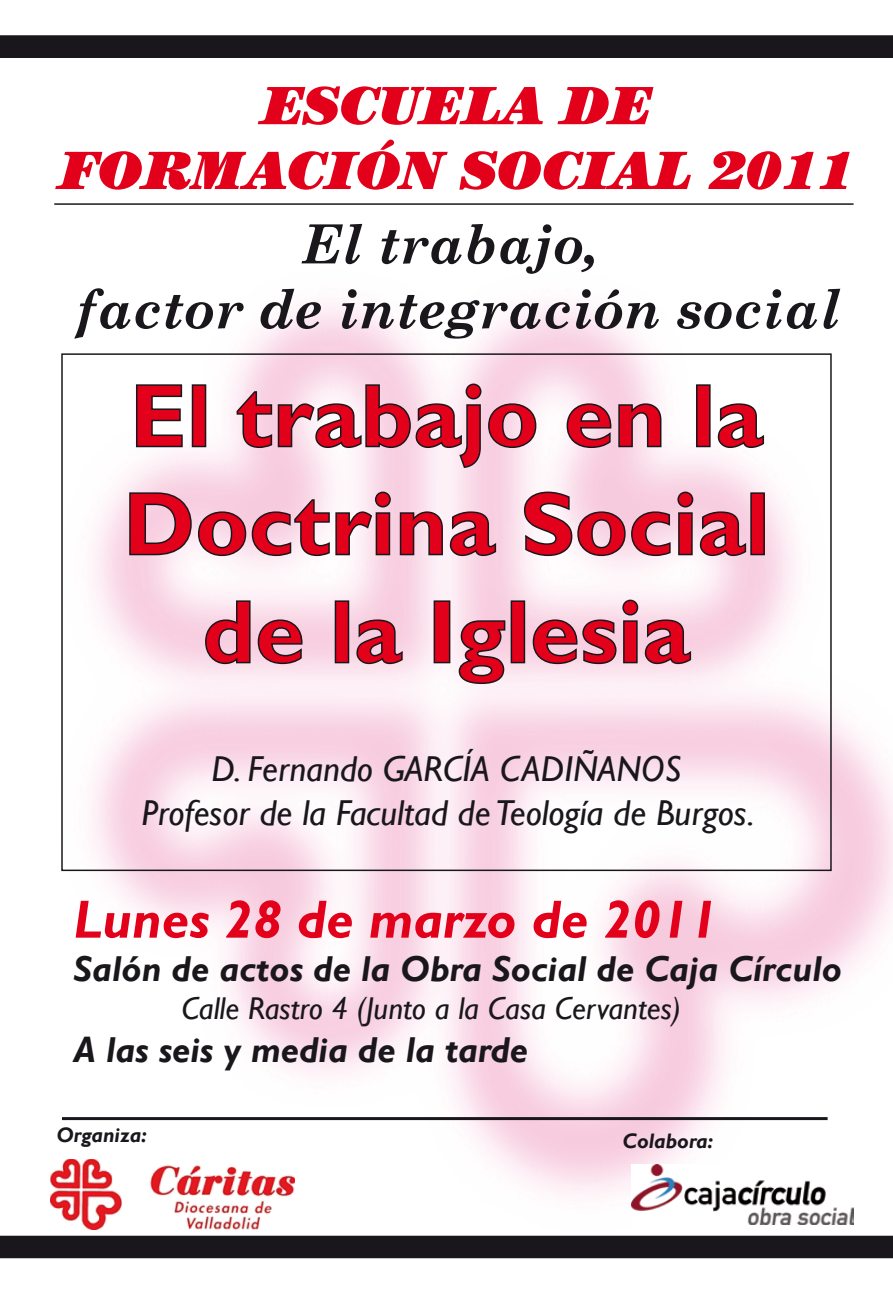
<style>
.page{position:relative;width:893px;height:1292px;background:#fff}
.page>*{position:absolute;margin:0;border:0;box-sizing:border-box;transform-origin:0 0}
.t1{font:700 90px/108px "Gill Sans";color:#e2001a;text-align:center}
.t2{font:italic 700 54px/64.8px "Century Schoolbook";color:#1a171c;text-align:center}
.t3{font:italic 900 54px/64.8px "Century Std";color:#e2001a;text-align:center}
.t4{font:italic 700 54px "Gill Sans";color:#e2001a}
.t5{font:italic 36px/43.2px "Gill Sans";color:#1a171c;text-align:center}
.t6{font:italic 700 36px "Gill Sans";color:#1a171c}
.t7{font:italic 31.5px "Gill Sans";color:#1a171c}
.t8{font:italic 700 21px "Gill Sans";color:#1a171c}
</style>
<div class="page">
<img style="left:61px;top:301px;width:832px;height:929px">
<svg style="left:135px;top:383px;width:48px;height:65px"></svg>
<div style="left:192px;top:384px;width:14px;height:63px;border:2px solid #1a171c"></div>
<svg style="left:236px;top:383px;width:301px;height:86px"></svg>
<svg style="left:566px;top:402px;width:46px;height:47px"></svg>
<svg style="left:618px;top:402px;width:44px;height:46px;background:#d3bdc7"></svg>
<div style="left:696px;top:384px;width:15px;height:63px;border:2px solid #1a171c"></div>
<svg style="left:717px;top:402px;width:48px;height:47px"></svg>
<svg style="left:128px;top:491px;width:264px;height:66px"></svg>
<svg style="left:399px;top:510px;width:98px;height:47px;background:#d7bfca"></svg>
<svg style="left:523px;top:491px;width:148px;height:66px"></svg>
<svg style="left:677px;top:491px;width:70px;height:66px;background:#dbbecb"></svg>
<div style="left:750px;top:492px;width:15px;height:63px;border:2px solid #1a171c"></div>
<svg style="left:204px;top:599px;width:47px;height:66px;background:#dbbecb"></svg>
<svg style="left:257px;top:618px;width:46px;height:47px;background:#d1b2c0"></svg>
<div style="left:335px;top:600px;width:14px;height:63px;border:2px solid #1a171c"></div>
<svg style="left:356px;top:618px;width:47px;height:47px;background:#d2b2c0"></svg>
<div style="left:434px;top:600px;width:16px;height:63px;border:2px solid #1a171c"></div>
<svg style="left:458px;top:619px;width:48px;height:66px;background:#d5bdc8"></svg>
<div style="left:511px;top:600px;width:14px;height:63px;border:2px solid #1a171c"></div>
<svg style="left:532px;top:599px;width:160px;height:66px;background:#dec1ce"></svg>
<hr style="left:54px;top:203px;width:800px;height:2px;background:#1a171c">
<div style="left:0;top:36px;width:893px;height:21px;background:#1a171c"></div>
<div style="left:0;top:35px;width:893px;height:23px;border:2px solid #1a171c"></div>
<div style="left:0;top:1236px;width:893px;height:21px;background:#1a171c"></div>
<div style="left:0;top:1235px;width:893px;height:23px;border:2px solid #1a171c"></div>
<img style="left:631px;top:1164px;width:223px;height:60px">
<img style="left:51px;top:1159px;width:243px;height:70px">
<hr style="left:62px;top:1117px;width:766px;height:3px;background:#1a171c">
<h2 class="t3" style="left:61px;top:73px;width:797px">ESCUELA DE<br>FORMACIÓN SOCIAL 2011</h2>
<h2 class="t2" style="left:76px;top:209px;width:766px">El trabajo,<br>factor de integración social</h2>
<h1 class="t1" style="left:123px;top:364px;width:648px">El trabajo en la<br>Doctrina Social de la Iglesia</h1>
<p class="t5" style="left:142px;top:748px;width:614px">D. Fernando GARCÍA CADIÑANOS<br>Profesor de la Facultad de Teología de Burgos.</p>
<h2 class="t4" style="left:73px;top:888px;width:646px">Lunes 28 de marzo de 2011</h2>
<p class="t6" style="left:73px;top:947px;width:770px">Salón de actos de la Obra Social de Caja Círculo</p>
<p class="t7" style="left:181px;top:989px;width:501px">Calle Rastro 4 (Junto a la Casa Cervantes)</p>
<p class="t6" style="left:73px;top:1028px;width:456px">A las seis y media de la tarde</p>
<p class="t8" style="left:56px;top:1123px;width:92px">Organiza:</p>
<p class="t8" style="left:622px;top:1128px;width:92px">Colabora:</p>
</div>
